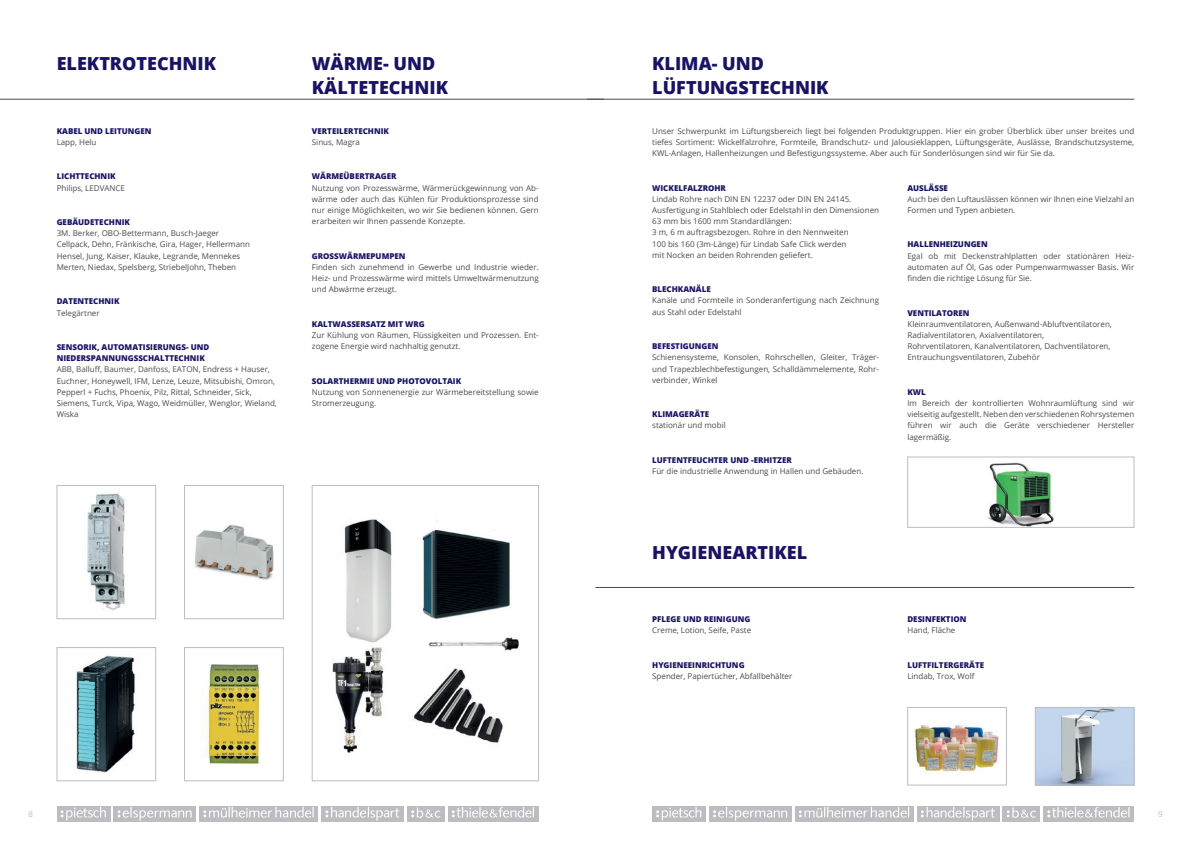
<style>
.page{position:relative;width:1191px;height:842px;background:#fff}
.page>*{position:absolute;margin:0;border:0;box-sizing:border-box;transform-origin:0 0}
.t1{font:800 18px/23.4px "Open Sans";color:#191364}
.t2{font:8px/11.2px "Open Sans";color:#4b4c4d}
.t3{font:800 8px/11.2px "Open Sans";color:#191364}
.t4{font:8px "Open Sans";color:#bcbdc0}
</style>
<div class="page">
<hr style="left:0;top:99px;width:604px;height:1px;background:#4b4c4d">
<div style="left:57px;top:806px;width:53px;height:15px;background:#bcbdc0"></div>
<svg style="left:61px;top:807px;width:45px;height:13px"></svg>
<div style="left:114px;top:806px;width:82px;height:15px;background:#bcbdc0"></div>
<svg style="left:118px;top:807px;width:74px;height:13px"></svg>
<div style="left:199px;top:806px;width:119px;height:15px;background:#bcbdc0"></div>
<svg style="left:203px;top:807px;width:111px;height:11px"></svg>
<div style="left:321px;top:806px;width:83px;height:15px;background:#bcbdc0"></div>
<svg style="left:325px;top:807px;width:74px;height:13px"></svg>
<div style="left:407px;top:806px;width:37px;height:15px;background:#bcbdc0"></div>
<svg style="left:411px;top:807px;width:29px;height:11px"></svg>
<div style="left:448px;top:806px;width:91px;height:15px;background:#bcbdc0"></div>
<svg style="left:452px;top:807px;width:82px;height:10px"></svg>
<div style="left:652px;top:806px;width:54px;height:15px;background:#bcbdc0"></div>
<svg style="left:656px;top:807px;width:45px;height:13px"></svg>
<div style="left:709px;top:806px;width:82px;height:15px;background:#bcbdc0"></div>
<svg style="left:713px;top:807px;width:74px;height:13px"></svg>
<div style="left:795px;top:806px;width:118px;height:15px;background:#bcbdc0"></div>
<svg style="left:799px;top:807px;width:110px;height:11px"></svg>
<div style="left:917px;top:806px;width:82px;height:15px;background:#bcbdc0"></div>
<svg style="left:921px;top:807px;width:74px;height:13px"></svg>
<div style="left:1002px;top:806px;width:38px;height:15px;background:#bcbdc0"></div>
<svg style="left:1007px;top:807px;width:29px;height:11px"></svg>
<div style="left:1043px;top:806px;width:91px;height:15px;background:#bcbdc0"></div>
<svg style="left:1047px;top:807px;width:82px;height:10px"></svg>
<hr style="left:587px;top:99px;width:547px;height:1px;background:#4b4c4d">
<img style="left:87px;top:493px;width:38px;height:117px">
<div style="left:57px;top:485px;width:99px;height:134px;border:1px solid #bcbdc0"></div>
<img style="left:76px;top:655px;width:59px;height:118px">
<div style="left:57px;top:647px;width:99px;height:134px;border:1px solid #bcbdc0"></div>
<hr style="left:595px;top:587px;width:539px;height:1px;background:#4b4c4d">
<img style="left:915px;top:725px;width:84px;height:47px">
<div style="left:907px;top:707px;width:99px;height:78px;border:1px solid #bcbdc0"></div>
<img style="left:1037px;top:709px;width:95px;height:74px">
<div style="left:1035px;top:707px;width:99px;height:78px;border:1px solid #bcbdc0"></div>
<img style="left:987px;top:462px;width:68px;height:64px">
<div style="left:907px;top:457px;width:227px;height:71px;border:1px solid #bcbdc0"></div>
<img style="left:194px;top:525px;width:80px;height:55px">
<div style="left:184px;top:485px;width:99px;height:134px;border:1px solid #bcbdc0"></div>
<img style="left:202px;top:664px;width:59px;height:100px">
<div style="left:184px;top:647px;width:99px;height:134px;border:1px solid #bcbdc0"></div>
<img style="left:332px;top:519px;width:187px;height:233px">
<div style="left:312px;top:485px;width:227px;height:296px;border:1px solid #bcbdc0"></div>
<h1 class="t1" style="left:57px;top:51px;width:161px">ELEKTROTECHNIK</h1>
<p class="t3" style="left:57px;top:125px;width:96px">KABEL UND LEITUNGEN</p>
<p class="t2" style="left:57px;top:136px;width:41px">Lapp, Helu</p>
<p class="t3" style="left:57px;top:170px;width:60px">LICHTTECHNIK</p>
<p class="t2" style="left:57px;top:182px;width:70px">Philips, LEDVANCE</p>
<p class="t3" style="left:57px;top:216px;width:75px">GEBÄUDETECHNIK</p>
<p class="t2" style="left:57px;top:228px;width:195px">3M. Berker, OBO-Bettermann, Busch-Jaeger Cellpack, Dehn, Fränkische, Gira, Hager, Hellermann Hensel, Jung, Kaiser, Klauke, Legrande, Mennekes Merten, Niedax, Spelsberg, StriebelJohn, Theben</p>
<p class="t3" style="left:57px;top:295px;width:64px">DATENTECHNIK</p>
<p class="t2" style="left:57px;top:307px;width:45px">Telegärtner</p>
<p class="t3" style="left:57px;top:341px;width:154px">SENSORIK, AUTOMATISIERUNGS- UND<br>NIEDERSPANNUNGSSCHALTTECHNIK</p>
<p class="t2" style="left:57px;top:364px;width:222px">ABB, Balluff, Baumer, Danfoss, EATON, Endress + Hauser, Euchner, Honeywell, IFM, Lenze, Leuze, Mitsubishi, Omron, Pepperl + Fuchs, Phoenix, Pilz, Rittal, Schneider, Sick, Siemens, Turck, Vipa, Wago, Weidmüller, Wenglor, Wieland, Wiska</p>
<h1 class="t1" style="left:312px;top:51px;width:138px">WÄRME- UND<br>KÄLTETECHNIK</h1>
<p class="t3" style="left:312px;top:125px;width:79px">VERTEILERTECHNIK</p>
<p class="t2" style="left:312px;top:136px;width:49px">Sinus, Magra</p>
<p class="t3" style="left:312px;top:170px;width:86px">WÄRMEÜBERTRAGER</p>
<p class="t2" style="left:312px;top:182px;width:228px;text-align:justify">Nutzung von Prozesswärme, Wärmerückgewinnung von Ab&shy;wärme oder auch das Kühlen für Produktionsprozesse sind nur einige Möglichkeiten, wo wir Sie bedienen können. Gern erarbeiten wir Ihnen passende Konzepte.</p>
<p class="t3" style="left:312px;top:250px;width:95px">GROSSWÄRMEPUMPEN</p>
<p class="t2" style="left:312px;top:261px;width:228px;text-align:justify">Finden sich zunehmend in Gewerbe und Industrie wieder.<br>Heiz- und Prozesswärme wird mittels Umweltwärmenutzung und Abwärme erzeugt.</p>
<p class="t3" style="left:312px;top:318px;width:114px">KALTWASSERSATZ MIT WRG</p>
<p class="t2" style="left:312px;top:329px;width:228px">Zur Kühlung von Räumen, Flüssigkeiten und Prozessen. Ent&shy;zogene Energie wird nachhaltig genutzt.</p>
<p class="t3" style="left:312px;top:375px;width:151px">SOLARTHERMIE UND PHOTOVOLTAIK</p>
<p class="t2" style="left:312px;top:386px;width:228px">Nutzung von Sonnenenergie zur Wärmebereitstellung sowie<br>Stromerzeugung.</p>
<h1 class="t1" style="left:652px;top:51px;width:178px">KLIMA- UND<br>LÜFTUNGSTECHNIK</h1>
<p class="t2" style="left:652px;top:125px;width:483px;text-align:justify">Unser Schwerpunkt im Lüftungsbereich liegt bei folgenden Produktgruppen. Hier ein grober Überblick über unser breites und tiefes Sortiment: Wickelfalzrohre, Formteile, Brandschutz- und Jalousieklappen, Lüftungsgeräte, Auslässe, Brandschutzsysteme, KWL-Anlagen, Hallenheizungen und Befestigungssysteme. Aber auch für Sonderlösungen sind wir für Sie da.</p>
<p class="t3" style="left:652px;top:182px;width:75px">WICKELFALZROHR</p>
<p class="t2" style="left:652px;top:193px;width:228px">Lindab Rohre nach DIN EN 12237 oder DIN EN 24145.<br>Ausfertigung in Stahlblech oder Edelstahl in den Dimensionen 63 mm bis 1600 mm Standardlängen:<br>3 m, 6 m auftragsbezogen. Rohre in den Nennweiten<br>100 bis 160 (3m-Länge) für Lindab Safe Click werden<br>mit Nocken an beiden Rohrenden geliefert.</p>
<p class="t3" style="left:652px;top:283px;width:60px">BLECHKANÄLE</p>
<p class="t2" style="left:652px;top:295px;width:228px">Kanäle und Formteile in Sonderanfertigung nach Zeichnung aus Stahl oder Edelstahl</p>
<p class="t3" style="left:652px;top:340px;width:68px">BEFESTIGUNGEN</p>
<p class="t2" style="left:652px;top:352px;width:228px;text-align:justify">Schienensysteme, Konsolen, Rohrschellen, Gleiter, Träger&shy;und Trapezblechbefestigungen, Schalldämmelemente, Rohr&shy;verbinder, Winkel</p>
<p class="t3" style="left:652px;top:408px;width:59px">KLIMAGERÄTE</p>
<p class="t2" style="left:652px;top:420px;width:75px">stationär und mobil</p>
<p class="t3" style="left:652px;top:454px;width:141px">LUFTENTFEUCHTER UND -ERHITZER</p>
<p class="t2" style="left:652px;top:465px;width:213px">Für die industrielle Anwendung in Hallen und Gebäuden.</p>
<h1 class="t1" style="left:652px;top:539px;width:156px">HYGIENEARTIKEL</h1>
<p class="t3" style="left:652px;top:613px;width:100px">PFLEGE UND REINIGUNG</p>
<p class="t2" style="left:652px;top:624px;width:100px">Creme, Lotion, Seife, Paste</p>
<p class="t3" style="left:652px;top:659px;width:94px">HYGIENEEINRICHTUNG</p>
<p class="t2" style="left:652px;top:670px;width:142px">Spender, Papiertücher, Abfallbehälter</p>
<p class="t3" style="left:907px;top:182px;width:42px">AUSLÄSSE</p>
<p class="t2" style="left:907px;top:193px;width:228px">Auch bei den Luftauslässen können wir Ihnen eine Vielzahl an<br>Formen und Typen anbieten.</p>
<p class="t3" style="left:907px;top:238px;width:82px">HALLENHEIZUNGEN</p>
<p class="t2" style="left:907px;top:250px;width:228px;text-align:justify">Egal ob mit Deckenstrahlplatten oder stationären Heiz&shy;automaten auf Öl, Gas oder Pumpenwarmwasser Basis. Wir finden die richtige Lösung für Sie.</p>
<p class="t3" style="left:907px;top:307px;width:64px">VENTILATOREN</p>
<p class="t2" style="left:907px;top:318px;width:206px">Kleinraumventilatoren, Außenwand-Abluftventilatoren, Radialventilatoren, Axialventilatoren,<br>Rohrventilatoren, Kanalventilatoren, Dachventilatoren, Entrauchungsventilatoren, Zubehör</p>
<p class="t3" style="left:907px;top:386px;width:20px">KWL</p>
<p class="t2" style="left:907px;top:397px;width:228px;text-align:justify">Im Bereich der kontrollierten Wohnraumlüftung sind wir vielseitig aufgestellt. Neben den verschiedenen Rohrsystemen führen wir auch die Geräte verschiedener Hersteller lagermäßig.</p>
<p class="t3" style="left:907px;top:613px;width:61px">DESINFEKTION</p>
<p class="t2" style="left:907px;top:624px;width:50px">Hand, Fläche</p>
<p class="t3" style="left:907px;top:659px;width:78px">LUFTFILTERGERÄTE</p>
<p class="t2" style="left:907px;top:670px;width:69px">Lindab, Trox, Wolf</p>
<p class="t4" style="left:28px;top:808px;width:6px">8</p>
<p class="t4" style="left:1158px;top:808px;width:6px">9</p>
</div>
